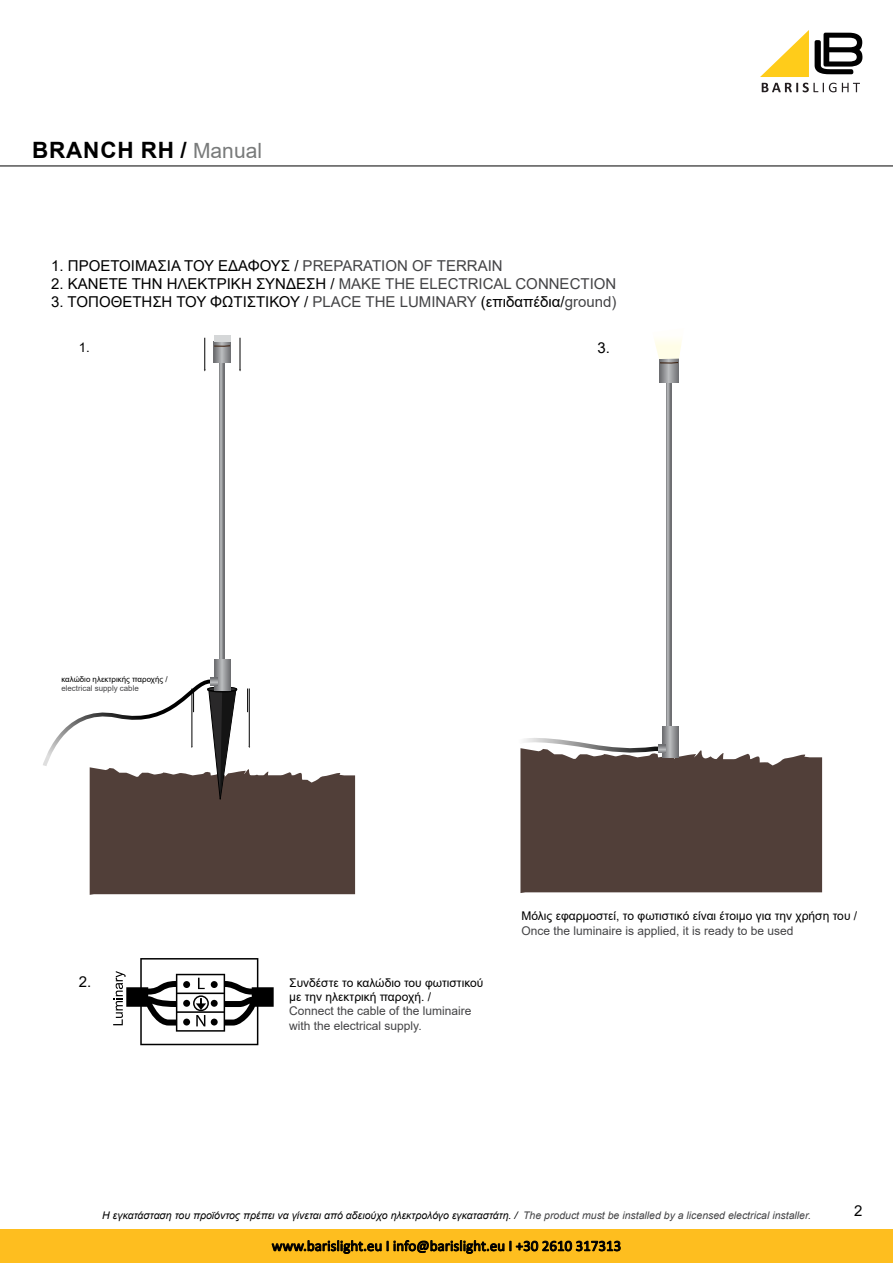
<style>
.page{position:relative;width:893px;height:1263px;background:#fff}
.page>*{position:absolute;margin:0;border:0;box-sizing:border-box;transform-origin:0 0}
.t1{font:700 22.5px "Arial";letter-spacing:.035em;color:#000}
.t2{font:15px "Arial";color:#000}
.t3{font:15px "Calibri";color:#000}
.t4{font:13.2px "Arial";color:#000}
.t5{font:12px/14.4px "Arial";color:#000}
.t6{font:12px/14.4px "Arial";color:#434345}
.t7{font:italic 10.5px "Arial";color:#000}
.t8{font:7.95px "Arial";color:#000}
.t9{font:7.95px "Arial";color:#434345}
.s1{font-weight:400;font-size:21px;color:#787a7a}
.s2{color:#434345}
</style>
<div class="page">
<svg style="left:762px;top:83px;width:74px;height:9px"></svg>
<svg style="left:842px;top:83px;width:18px;height:9px"></svg>
<svg style="left:815px;top:33px;width:47px;height:41px"></svg>
<svg style="left:760px;top:30px;width:49px;height:47px"></svg>
<div style="left:0;top:1229px;width:893px;height:34px;background:#febe1f"></div>
<svg style="left:272px;top:1240px;width:109px;height:13px"></svg>
<svg style="left:394px;top:1240px;width:110px;height:13px"></svg>
<svg style="left:510px;top:1241px;width:110px;height:10px"></svg>
<hr style="left:0;top:166px;width:893px;height:1px;background:#000">
<svg style="left:220px;top:363px;width:4px;height:297px"></svg>
<svg style="left:214px;top:342px;width:16px;height:21px"></svg>
<svg style="left:214px;top:345px;width:16px;height:2px"></svg>
<div style="left:214px;top:335px;width:16px;height:7px;background:#d5d7d8"></div>
<hr style="left:240px;top:338px;width:1px;height:32px;background:#000">
<hr style="left:204px;top:338px;width:1px;height:32px;background:#000">
<svg style="left:667px;top:382px;width:4px;height:345px"></svg>
<svg style="left:659px;top:363px;width:19px;height:19px"></svg>
<svg style="left:654px;top:339px;width:28px;height:24px"></svg>
<svg style="left:113px;top:958px;width:161px;height:87px"></svg>
<svg style="left:214px;top:660px;width:16px;height:17px"></svg>
<svg style="left:43px;top:677px;width:312px;height:218px"></svg>
<svg style="left:662px;top:727px;width:16px;height:11px"></svg>
<svg style="left:520px;top:738px;width:302px;height:155px;background:#63534e"></svg>
<h1 class="t1" style="left:32px;top:134px;width:231px">BRANCH RH / <span class="s1">Manual</span></h1>
<p class="t2" style="left:51px;top:255px;width:453px">1. ΠΡΟΕΤΟΙΜΑΣΙΑ ΤΟΥ ΕΔΑΦΟΥΣ / <span class="s2">PREPARATION OF TERRAIN</span></p>
<p class="t2" style="left:51px;top:273px;width:567px">2. ΚΑΝΕΤΕ ΤΗΝ ΗΛΕΚΤΡΙΚΗ ΣΥΝΔΕΣΗ / <span class="s2">MAKE THE ELECTRICAL CONNECTION</span></p>
<p class="t2" style="left:51px;top:291px;width:567px">3. ΤΟΠΟΘΕΤΗΣΗ ΤΟΥ ΦΩΤΙΣΤΙΚΟΥ / <span class="s2">PLACE THE LUMINARY</span> (επιδαπέδια/<span class="s2">ground)</span></p>
<p class="t4" style="left:79px;top:338px;width:13px">1.</p>
<p class="t2" style="left:598px;top:337px;width:14px">3.</p>
<p class="t8" style="left:61px;top:673px;width:108px">καλώδιο ηλεκτρικής παροχής /</p>
<p class="t9" style="left:61px;top:683px;width:79px">electrical supply cable</p>
<p class="t2" style="left:79px;top:971px;width:14px">2.</p>
<p class="t5" style="left:289px;top:975px;width:196px">Συνδέστε το καλώδιο του φωτιστικού με την ηλεκτρική παροχή. /</p>
<p class="t6" style="left:289px;top:1004px;width:184px">Connect the cable of the luminaire with the electrical supply.</p>
<p class="t5" style="left:521px;top:909px;width:337px">Μόλις εφαρμοστεί, το φωτιστικό είναι έτοιμο για την χρήση του /</p>
<p class="t6" style="left:521px;top:923px;width:274px">Οnce the luminaire is applied, it is ready to be used</p>
<p class="t7" style="left:102px;top:1208px;width:710px">H εγκατάσταση του προϊόντος πρέπει να γίνεται από αδειούχο ηλεκτρολόγο εγκαταστάτη. / <span class="s2">The product must be installed by a licensed electrical installer.</span></p>
<p class="t3" style="left:272px;top:1235px;width:351px">www.barislight.eu I info@barislight.eu Ι +30 2610 317313</p>
<p class="t2" style="left:854px;top:1200px;width:10px">2</p>
</div>
